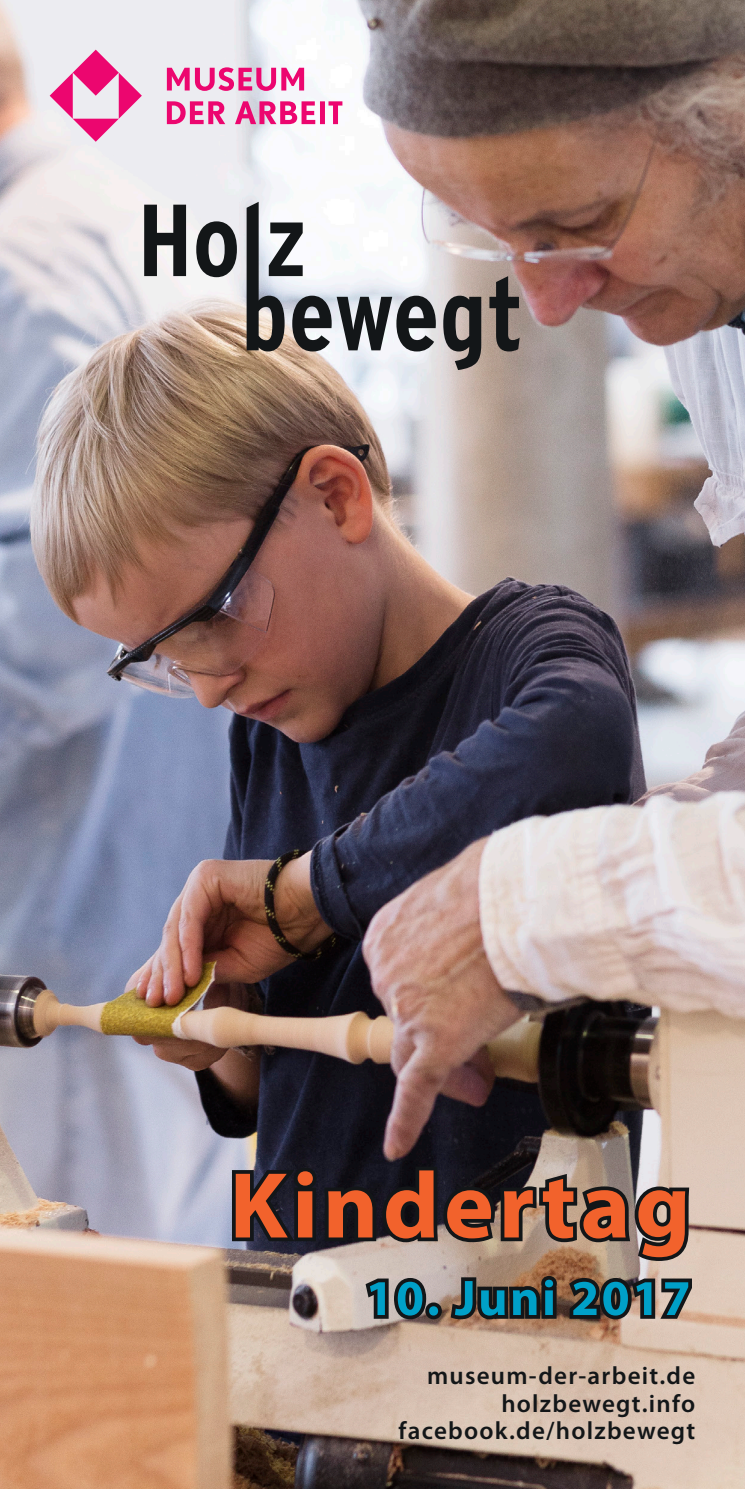
<style>
.page{position:relative;width:745px;height:1489px;background:#fff}
.page>*{position:absolute;margin:0;border:0;box-sizing:border-box;transform-origin:0 0}
.t1{font:700 94.5px "Myriad Pro";letter-spacing:.05em;color:#f2622c}
.t2{font:700 50.25px "Myriad Pro";letter-spacing:.05em;color:#00a0c8}
.t3{font:600 25px/27.5px "Myriad Pro";letter-spacing:.05em;color:#131618;text-align:right}
</style>
<div class="page">
<img style="left:0;top:0;width:744px;height:1488px">
<svg style="left:144px;top:202px;width:375px;height:168px"></svg>
<svg style="left:50px;top:50px;width:292px;height:92px"></svg>
<svg style="left:228px;top:1162px;width:465px;height:102px;background:#564f4e"></svg>
<svg style="left:361px;top:1274px;width:68px;height:48px;background:#635e5d"></svg>
<div style="left:425px;top:1302px;width:16px;height:17px;border:8px solid #131618;border-radius:50%"></div>
<svg style="left:446px;top:1272px;width:249px;height:50px;background:#584a41"></svg>
<h1 class="t1" style="left:229px;top:1143px;width:462px">Kindertag</h1>
<h2 class="t2" style="left:365px;top:1265px;width:326px">10. Juni 2017</h2>
<p class="t3" style="left:398px;top:1361px;width:298px">museum-der-arbeit.de holzbewegt.info facebook.de/holzbewegt</p>
</div>
